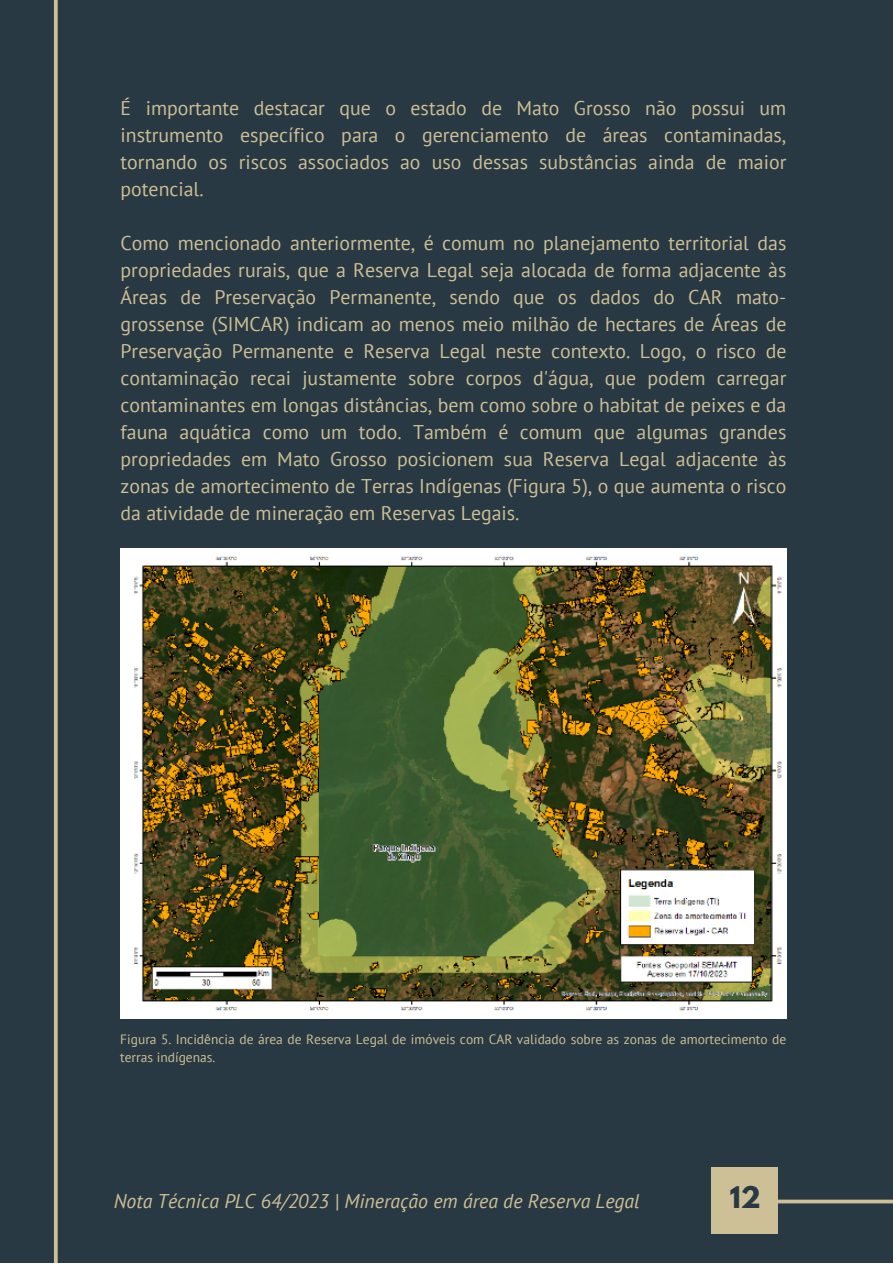
<style>
.page{position:relative;width:893px;height:1264px;background:#fff}
.page>*{position:absolute;margin:0;border:0;box-sizing:border-box;transform-origin:0 0}
.t1{font:700 26.4px "League Spartan";color:#283943}
.t2{font:19.8px/27px "PT Sans";color:#cdbf96;text-align:justify}
.t3{font:italic 19.8px "PT Sans";color:#cdbf96}
.t4{font:13.5px/18px "PT Sans";color:#cdbf96}
</style>
<div class="page">
<div style="left:0;top:0;width:892px;height:1262px;background:#283943"></div>
<svg style="left:53px;top:0;width:5px;height:1262px"></svg>
<svg style="left:778px;top:1199px;width:114px;height:5px"></svg>
<div style="left:711px;top:1167px;width:67px;height:66px;background:#cdbf96"></div>
<img style="left:120px;top:548px;width:666px;height:470px">
<p class="t2" style="left:121px;top:94px;width:667px">É importante destacar que o estado de Mato Grosso não possui um instrumento específico para o gerenciamento de áreas contaminadas, tornando os riscos associados ao uso dessas substâncias ainda de maior potencial.</p>
<p class="t2" style="left:121px;top:229px;width:667px">Como mencionado anteriormente, é comum no planejamento territorial das propriedades rurais, que a Reserva Legal seja alocada de forma adjacente às Áreas de Preservação Permanente, sendo que os dados do CAR mato&shy;grossense (SIMCAR) indicam ao menos meio milhão de hectares de Áreas de Preservação Permanente e Reserva Legal neste contexto. Logo, o risco de contaminação recai justamente sobre corpos d'água, que podem carregar contaminantes em longas distâncias, bem como sobre o habitat de peixes e da fauna aquática como um todo. Também é comum que algumas grandes propriedades em Mato Grosso posicionem sua Reserva Legal adjacente às zonas de amortecimento de Terras Indígenas (Figura 5), o que aumenta o risco da atividade de mineração em Reservas Legais.</p>
<p class="t4" style="left:120px;top:1029px;width:667px">Figura 5. Incidência de área de Reserva Legal de imóveis com CAR validado sobre as zonas de amortecimento de terras indígenas.</p>
<p class="t3" style="left:114px;top:1187px;width:527px">Nota Técnica PLC 64/2023 | Mineração em área de Reserva Legal</p>
<p class="t1" style="left:730px;top:1183px;width:32px">12</p>
</div>
